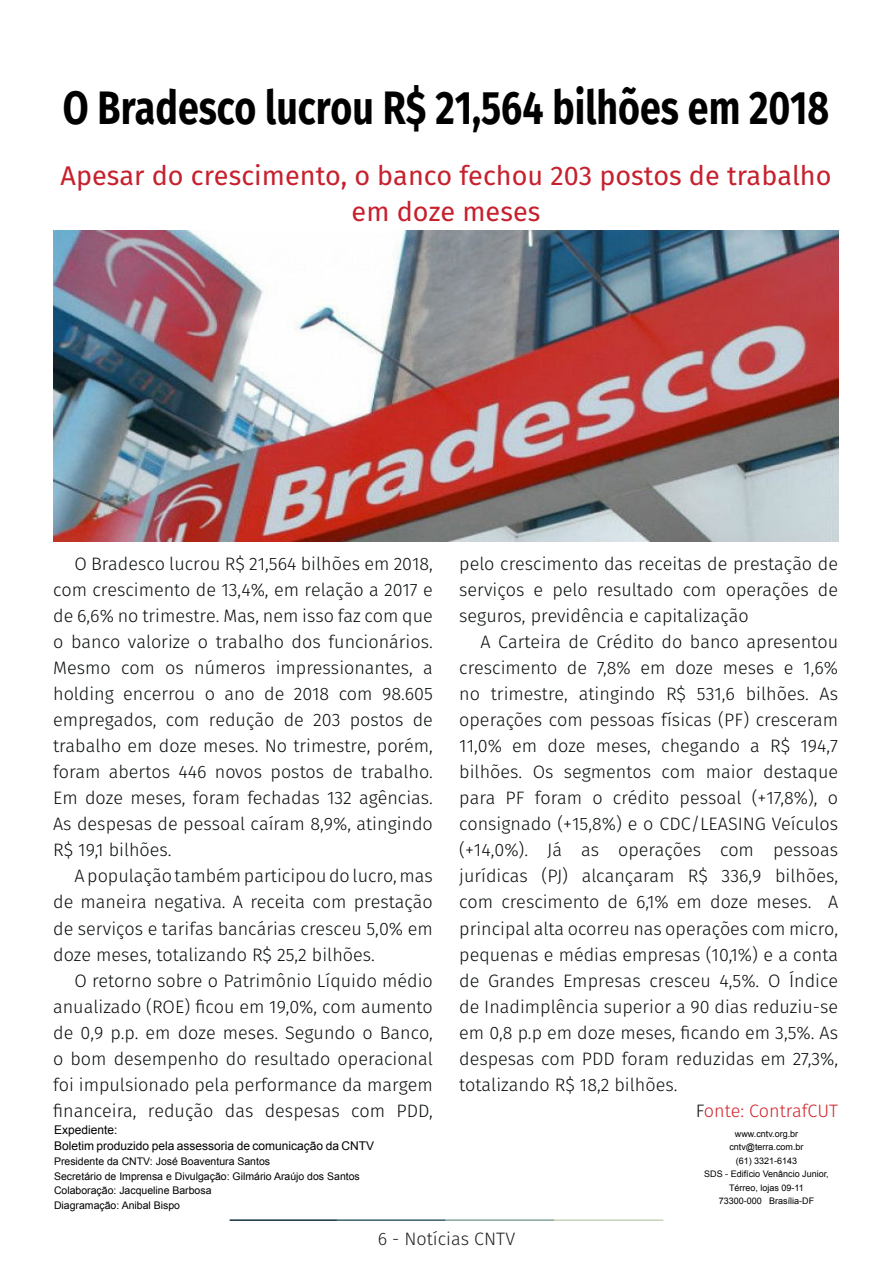
<style>
.page{position:relative;width:893px;height:1263px;background:#fff}
.page>*{position:absolute;margin:0;border:0;box-sizing:border-box;transform-origin:0 0}
.t1{font:700 46.8px "Fira Sans";color:#000;scale:.8 1}
.t2{font:27px/36px "Fira Sans";color:#c6202d;text-align:center}
.t3{font:300 18px/26.1px "Fira Sans";color:#080d0b;text-align:justify}
.t4{font:300 18px "Fira Sans";color:#d1232a}
.t5{font:300 18px "Fira Sans";color:#231f20}
.t6{font:12px "Arial";color:#000}
.t7{font:10.5px "Arial";color:#000}
.t8{font:9px/13.5px "Arial";color:#000;text-align:center}
.s1{color:#080d0b}
</style>
<div class="page">
<hr style="left:230px;top:1219px;width:107px;height:2px;background:#0e323f">
<hr style="left:337px;top:1219px;width:109px;height:2px;background:#3a5f6d">
<hr style="left:446px;top:1219px;width:109px;height:2px;background:#87a59a">
<hr style="left:555px;top:1219px;width:108px;height:2px;background:#c6d5b7">
<img style="left:53px;top:230px;width:785px;height:311px">
<p class="t1" style="left:63px;top:69px;width:960px">O Bradesco lucrou R$ 21,564 bilhões em 2018</p>
<p class="t2" style="left:61px;top:157px;width:772px">Apesar do crescimento, o banco fechou 203 postos de trabalho em doze meses</p>
<p class="t3" style="left:53px;top:550px;width:381px;text-indent:21px">O Bradesco lucrou R$ 21,564 bilhões em 2018, com crescimento de 13,4%, em relação a 2017 e de 6,6% no trimestre. Mas, nem isso faz com que o banco valorize o trabalho dos funcionários.<br>Mesmo com os números impressionantes, a holding encerrou o ano de 2018 com 98.605 empregados, com redução de 203 postos de trabalho em doze meses. No trimestre, porém, foram abertos 446 novos postos de trabalho.<br>Em doze meses, foram fechadas 132 agências.<br>As despesas de pessoal caíram 8,9%, atingindo R$ 19,1 bilhões.</p>
<p class="t3" style="left:53px;top:863px;width:381px;text-indent:21px">A população também participou do lucro, mas de maneira negativa. A receita com prestação de serviços e tarifas bancárias cresceu 5,0% em doze meses, totalizando R$ 25,2 bilhões.</p>
<p class="t3" style="left:53px;top:967px;width:381px;text-indent:21px">O retorno sobre o Patrimônio Líquido médio anualizado (ROE) ficou em 19,0%, com aumento de 0,9 p.p. em doze meses. Segundo o Banco, o bom desempenho do resultado operacional foi impulsionado pela performance da margem financeira, redução das despesas com PDD,</p>
<p class="t6" style="left:54px;top:1122px;width:65px">Expediente:</p>
<p class="t6" style="left:54px;top:1138px;width:322px">Boletim produzido pela assessoria de comunicação da CNTV</p>
<p class="t7" style="left:54px;top:1154px;width:218px">Presidente da CNTV: José Boaventura Santos</p>
<p class="t7" style="left:54px;top:1169px;width:307px">Secretário de Imprensa e Divulgação: Gilmário Araújo dos Santos</p>
<p class="t7" style="left:54px;top:1184px;width:159px">Colaboração: Jacqueline Barbosa</p>
<p class="t7" style="left:54px;top:1198px;width:128px">Diagramação: Anibal Bispo</p>
<p class="t3" style="left:459px;top:550px;width:380px">pelo crescimento das receitas de prestação de serviços e pelo resultado com operações de seguros, previdência e capitalização</p>
<p class="t3" style="left:459px;top:628px;width:380px;text-indent:21px">A Carteira de Crédito do banco apresentou crescimento de 7,8% em doze meses e 1,6% no trimestre, atingindo R$ 531,6 bilhões. As operações com pessoas físicas (PF) cresceram 11,0% em doze meses, chegando a R$ 194,7 bilhões. Os segmentos com maior destaque para PF foram o crédito pessoal (+17,8%), o consignado (+15,8%) e o CDC/LEASING Veículos (+14,0%). Já as operações com pessoas jurídicas (PJ) alcançaram R$ 336,9 bilhões, com crescimento de 6,1% em doze meses. A principal alta ocorreu nas operações com micro, pequenas e médias empresas (10,1%) e a conta de Grandes Empresas cresceu 4,5%. O Índice de Inadimplência superior a 90 dias reduziu-se em 0,8 p.p em doze meses, ficando em 3,5%. As despesas com PDD foram reduzidas em 27,3%, totalizando R$ 18,2 bilhões.</p>
<p class="t4" style="left:696px;top:1098px;width:144px"><span class="s1">F</span>onte: ContrafCUT</p>
<p class="t8" style="left:735px;top:1127px;width:65px">www.cntv.org.br</p>
<p class="t8" style="left:729px;top:1140px;width:76px">cntv@terra.com.br</p>
<p class="t8" style="left:736px;top:1154px;width:63px">(61) 3321-6143</p>
<p class="t8" style="left:704px;top:1167px;width:126px">SDS - Edifício Venâncio Junior,<br>Térreo, lojas 09-11</p>
<p class="t8" style="left:719px;top:1194px;width:97px">73300-000 Brasília-DF</p>
<p class="t5" style="left:378px;top:1226px;width:139px">6 - Notícias CNTV</p>
</div>
